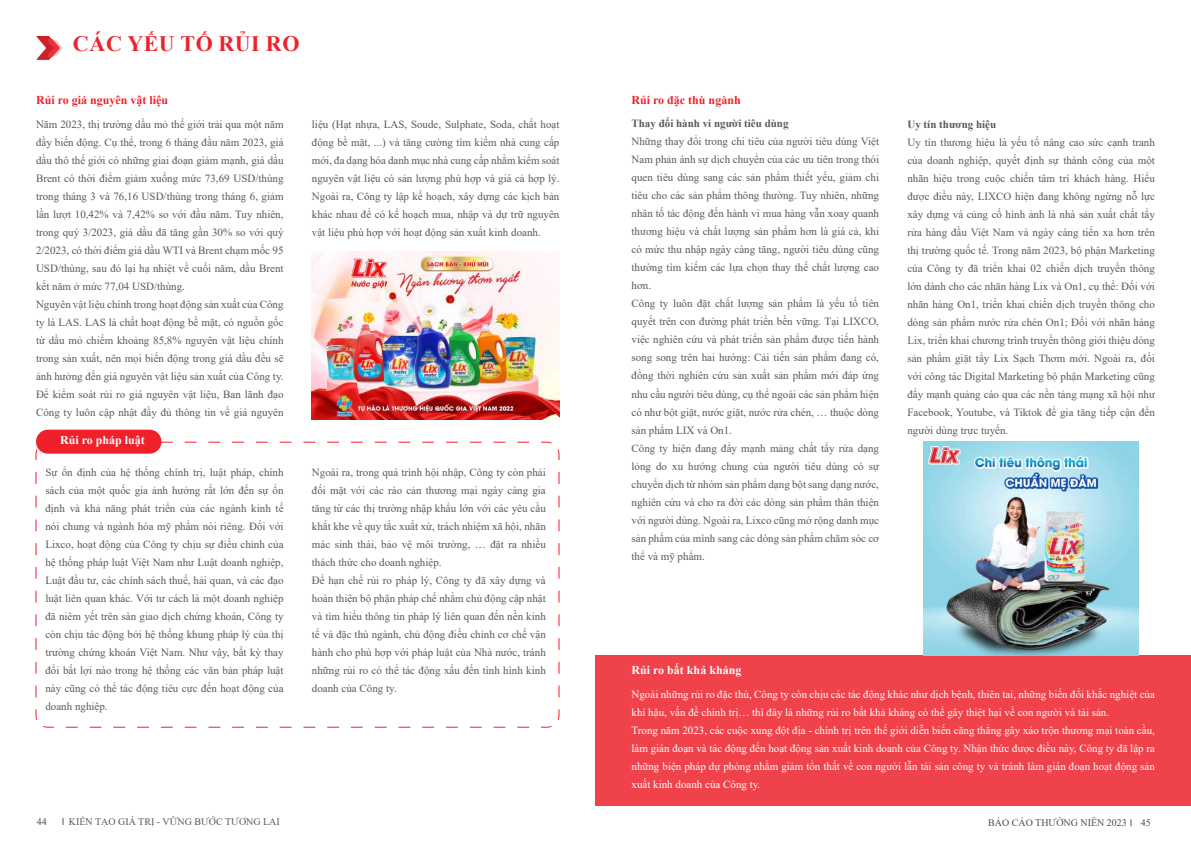
<style>
.page{position:relative;width:1191px;height:842px;background:#fff}
.page>*{position:absolute;margin:0;border:0;box-sizing:border-box;transform-origin:0 0}
.t1{font:700 22px "Times New Roman";letter-spacing:.02em;color:#ee222b}
.t2{font:700 12px "Times New Roman";color:#ee222b}
.t3{font:700 12px "Times New Roman";color:#fff}
.t4{font:11px/18px "Times New Roman";color:#57585a}
.t5{font:11px/18px "Times New Roman";color:#fff}
.t6{font:700 11px "Times New Roman";color:#57585a}
.t7{font:10px "Times New Roman";color:#57585a}
.t8{font:10px "Times New Roman";color:#4b4c4d}
</style>
<div class="page">
<img style="left:312px;top:252px;width:247px;height:167px">
<svg style="left:37px;top:36px;width:26px;height:24px"></svg>
<svg style="left:35px;top:441px;width:525px;height:287px"></svg>
<div style="left:36px;top:430px;width:125px;height:24px;background:#ee212b;border-radius:12px"></div>
<div style="left:595px;top:656px;width:596px;height:150px;background:#f0424b"></div>
<img style="left:923px;top:442px;width:216px;height:214px">
<h1 class="t1" style="left:73px;top:28px;width:228px">CÁC YẾU TỐ RỦI RO</h1>
<p class="t2" style="left:36px;top:91px;width:134px">Rủi ro giá nguyên vật liệu</p>
<p class="t4" style="left:36px;top:115px;width:249px">Năm 2023, thị trường dầu mỏ thế giới trải qua một năm đầy biến động. Cụ thể, trong 6 tháng đầu năm 2023, giá dầu thô thế giới có những giai đoạn giảm mạnh, giá dầu Brent có thời điểm giảm xuống mức 73,69 USD/thùng trong tháng 3 và 76,16 USD/thùng trong tháng 6, giảm lần lượt 10,42% và 7,42% so với đầu năm. Tuy nhiên, trong quý 3/2023, giá dầu đã tăng gần 30% so với quý 2/2023, có thời điểm giá dầu WTI và Brent chạm mốc 95<br>USD/thùng, sau đó lại hạ nhiệt về cuối năm, dầu Brent kết năm ở mức 77,04 USD/thùng.<br>Nguyên vật liệu chính trong hoạt động sản xuất của Công ty là LAS. LAS là chất hoạt động bề mặt, có nguồn gốc từ dầu mỏ chiếm khoảng 85,8% nguyên vật liệu chính trong sản xuất, nên mọi biến động trong giá dầu đều sẽ ảnh hưởng đến giá nguyên vật liệu sản xuất của Công ty.<br>Để kiểm soát rủi ro giá nguyên vật liệu, Ban lãnh đạo Công ty luôn cập nhật đầy đủ thông tin về giá nguyên</p>
<p class="t4" style="left:312px;top:115px;width:249px;text-align:justify">liệu (Hạt nhựa, LAS, Soude, Sulphate, Soda, chất hoạt động bề mặt, ...) và tăng cường tìm kiếm nhà cung cấp mới, đa dạng hóa danh mục nhà cung cấp nhằm kiểm soát nguyên vật liệu có sản lượng phù hợp và giá cả hợp lý.<br>Ngoài ra, Công ty lập kế hoạch, xây dựng các kịch bản khác nhau để có kế hoạch mua, nhập và dự trữ nguyên vật liệu phù hợp với hoạt động sản xuất kinh doanh.</p>
<p class="t3" style="left:60px;top:432px;width:86px">Rủi ro pháp luật</p>
<p class="t4" style="left:45px;top:463px;width:240px;text-align:justify">Sự ổn định của hệ thống chính trị, luật pháp, chính sách của một quốc gia ảnh hưởng rất lớn đến sự ổn định và khả năng phát triển của các ngành kinh tế nói chung và ngành hóa mỹ phẩm nói riêng. Đối với Lixco, hoạt động của Công ty chịu sự điều chỉnh của hệ thống pháp luật Việt Nam như Luật doanh nghiệp, Luật đầu tư, các chính sách thuế, hải quan, và các đạo luật liên quan khác. Với tư cách là một doanh nghiệp đã niêm yết trên sàn giao dịch chứng khoán, Công ty còn chịu tác động bởi hệ thống khung pháp lý của thị trường chứng khoán Việt Nam. Như vậy, bất kỳ thay đổi bất lợi nào trong hệ thống các văn bản pháp luật này cũng có thể tác động tiêu cực đến hoạt động của doanh nghiệp.</p>
<p class="t4" style="left:312px;top:463px;width:235px">Ngoài ra, trong quá trình hội nhập, Công ty còn phải đối mặt với các rào cản thương mại ngày càng gia tăng từ các thị trường nhập khẩu lớn với các yêu cầu khắt khe về quy tắc xuất xứ, trách nhiệm xã hội, nhãn mác sinh thái, bảo vệ môi trường, … đặt ra nhiều thách thức cho doanh nghiệp.<br>Để hạn chế rủi ro pháp lý, Công ty đã xây dựng và hoàn thiện bộ phận pháp chế nhằm chủ động cập nhật và tìm hiểu thông tin pháp lý liên quan đến nền kinh tế và đặc thù ngành, chủ động điều chỉnh cơ chế vận hành cho phù hợp với pháp luật của Nhà nước, tránh những rủi ro có thể tác động xấu đến tình hình kinh doanh của Công ty.</p>
<p class="t2" style="left:631px;top:92px;width:111px">Rủi ro đặc thù ngành</p>
<p class="t6" style="left:631px;top:116px;width:158px">Thay đổi hành vi người tiêu dùng</p>
<p class="t4" style="left:631px;top:132px;width:249px">Những thay đổi trong chi tiêu của người tiêu dùng Việt Nam phản ánh sự dịch chuyển của các ưu tiên trong thói quen tiêu dùng sang các sản phẩm thiết yếu, giảm chi tiêu cho các sản phẩm thông thường. Tuy nhiên, những nhân tố tác động đến hành vi mua hàng vẫn xoay quanh thương hiệu và chất lượng sản phẩm hơn là giá cả, khi có mức thu nhập ngày càng tăng, người tiêu dùng cũng thường tìm kiếm các lựa chọn thay thế chất lượng cao hơn.<br>Công ty luôn đặt chất lượng sản phẩm là yếu tố tiên quyết trên con đường phát triển bền vững. Tại LIXCO, việc nghiên cứu và phát triển sản phẩm được tiến hành song song trên hai hướng: Cải tiến sản phẩm đang có, đồng thời nghiên cứu sản xuất sản phẩm mới đáp ứng nhu cầu người tiêu dùng, cụ thể ngoài các sản phẩm hiện có như bột giặt, nước giặt, nước rửa chén, … thuộc dòng sản phẩm LIX và On1.<br>Công ty hiện đang đẩy mạnh mảng chất tẩy rửa dạng lỏng do xu hướng chung của người tiêu dùng có sự chuyển dịch từ nhóm sản phẩm dạng bột sang dạng nước, nghiên cứu và cho ra đời các dòng sản phẩm thân thiện với người dùng. Ngoài ra, Lixco cũng mở rộng danh mục sản phẩm của mình sang các dòng sản phẩm chăm sóc cơ thể và mỹ phẩm.</p>
<p class="t6" style="left:907px;top:116px;width:90px">Uy tín thương hiệu</p>
<p class="t4" style="left:907px;top:133px;width:249px;text-align:justify">Uy tín thương hiệu là yếu tố nâng cao sức cạnh tranh của doanh nghiệp, quyết định sự thành công của một nhãn hiệu trong cuộc chiến tâm trí khách hàng. Hiểu được điều này, LIXCO hiện đang không ngừng nỗ lực xây dựng và củng cố hình ảnh là nhà sản xuất chất tẩy rửa hàng đầu Việt Nam và ngày càng tiến xa hơn trên thị trường quốc tế. Trong năm 2023, bộ phận Marketing của Công ty đã triển khai 02 chiến dịch truyền thông lớn dành cho các nhãn hàng Lix và On1, cụ thể: Đối với nhãn hàng On1, triển khai chiến dịch truyền thông cho dòng sản phẩm nước rửa chén On1; Đối với nhãn hàng Lix, triển khai chương trình truyền thông giới thiệu dòng sản phẩm giặt tẩy Lix Sạch Thơm mới. Ngoài ra, đối với công tác Digital Marketing bộ phận Marketing cũng đẩy mạnh quảng cáo qua các nền tảng mạng xã hội như Facebook, Youtube, và Tiktok để gia tăng tiếp cận đến người dùng trực tuyến.</p>
<p class="t3" style="left:631px;top:662px;width:111px">Rủi ro bất khả kháng</p>
<p class="t5" style="left:631px;top:685px;width:525px">Ngoài những rủi ro đặc thù, Công ty còn chịu các tác động khác như dịch bệnh, thiên tai, những biến đổi khắc nghiệt của khí hậu, vấn đề chính trị… thì đây là những rủi ro bất khả kháng có thể gây thiệt hại về con người và tài sản.<br>Trong năm 2023, các cuộc xung đột địa - chính trị trên thế giới diễn biến căng thẳng gây xáo trộn thương mại toàn cầu, làm gián đoạn và tác động đến hoạt động sản xuất kinh doanh của Công ty. Nhận thức được điều này, Công ty đã lập ra những biện pháp dự phòng nhằm giảm tổn thất về con người lẫn tài sản công ty và tránh làm gián đoạn hoạt động sản xuất kinh doanh của Công ty.</p>
<p class="t8" style="left:37px;top:814px;width:11px">44</p>
<p class="t7" style="left:69px;top:814px;width:212px">KIẾN TẠO GIÁ TRỊ - VỮNG BƯỚC TƯƠNG LAI</p>
<p class="t8" style="left:988px;top:816px;width:140px">BÁO CÁO THƯỜNG NIÊN 2023</p>
<p class="t8" style="left:1140px;top:816px;width:11px">45</p>
</div>
